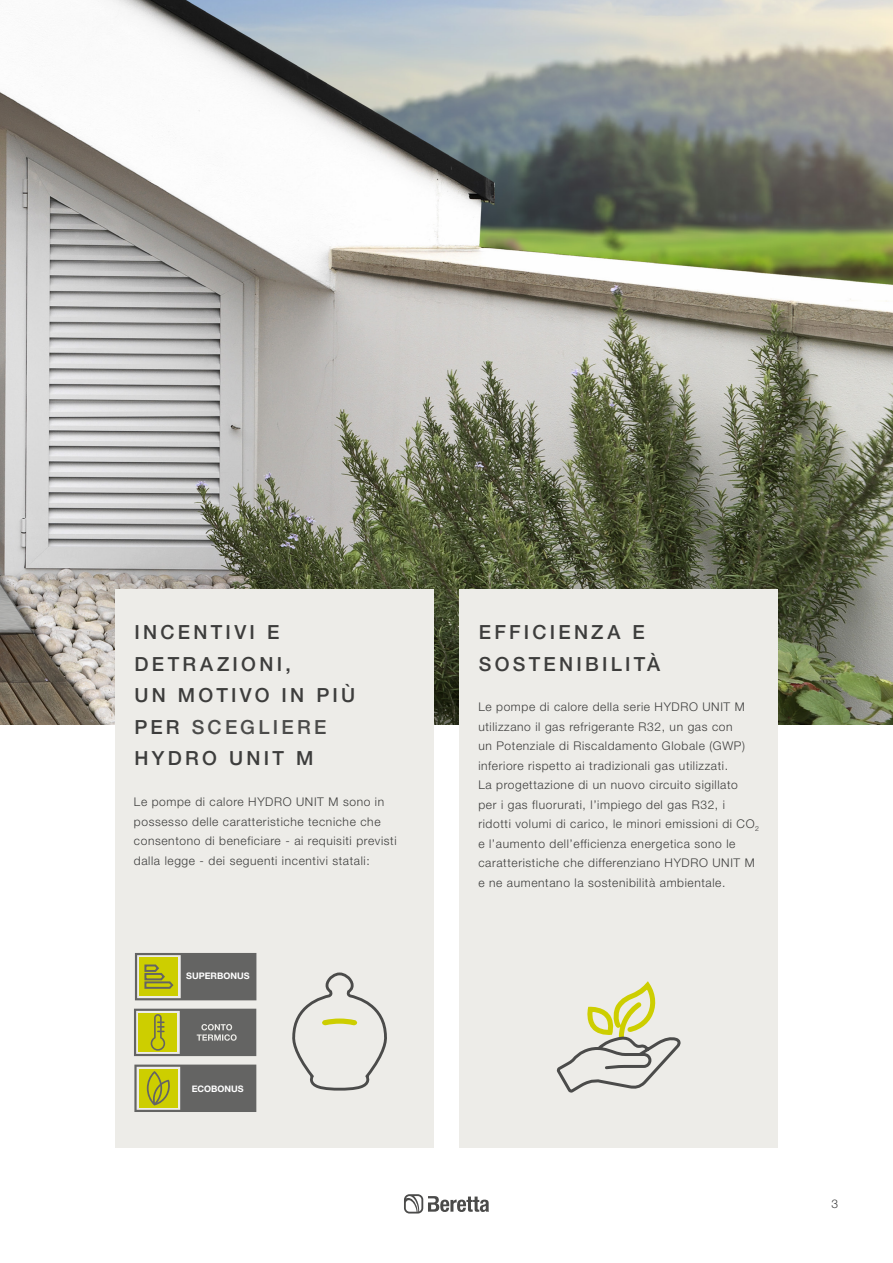
<style>
.page{position:relative;width:893px;height:1263px;background:#fff}
.page>*{position:absolute;margin:0;border:0;box-sizing:border-box;transform-origin:0 0}
.t1{font:500 19.5px/31.5px "Helvetica Neue LT Std";letter-spacing:.17em;color:#3d3d3c}
.t2{font:500 19.5px "Helvetica Neue LT Std";letter-spacing:.165em;color:#4b4b4a}
.t3{font:300 12px/19.5px "Helvetica Neue LT Std";letter-spacing:.05em;color:#3d3d3c}
.t4{font:700 9px "Helvetica Neue LT Std";color:#fff}
.s1{color:#3d3d3c}
</style>
<div class="page">
<img style="left:0;top:0;width:893px;height:724px">
<svg style="left:404px;top:1194px;width:85px;height:19px"></svg>
<div style="left:459px;top:590px;width:319px;height:558px;background:#edece8"></div>
<div style="left:115px;top:590px;width:319px;height:558px;background:#edece8"></div>
<svg style="left:134px;top:1064px;width:122px;height:48px;background:#858557"></svg>
<svg style="left:134px;top:1009px;width:122px;height:47px;background:#8a8a58"></svg>
<svg style="left:293px;top:974px;width:93px;height:117px"></svg>
<svg style="left:556px;top:981px;width:125px;height:112px"></svg>
<svg style="left:135px;top:953px;width:121px;height:47px;background:#838355"></svg>
<p class="t1" style="left:134px;top:617px;width:158px">INCENTIVI E<br>DETRAZIONI,</p>
<p class="t1" style="left:134px;top:680px;width:222px">UN MOTIVO IN PIÙ</p>
<p class="t2" style="left:134px;top:715px;width:194px"><span class="s1">PER</span> SCEGLIERE</p>
<p class="t1" style="left:134px;top:743px;width:181px">HYDRO UNIT M</p>
<p class="t3" style="left:134px;top:792px;width:264px">Le pompe di calore HYDRO UNIT M sono in possesso delle caratteristiche tecniche che consentono di beneficiare - ai requisiti previsti dalla legge - dei seguenti incentivi statali:</p>
<p class="t4" style="left:186px;top:970px;width:65px">SUPERBONUS</p>
<p class="t4" style="left:192px;top:1083px;width:54px">ECOBONUS</p>
<p class="t1" style="left:479px;top:616px;width:183px">EFFICIENZA E<br>SOSTENIBILITÀ</p>
<p class="t3" style="left:478px;top:697px;width:268px">Le pompe di calore della serie HYDRO UNIT M utilizzano il gas refrigerante R32, un gas con un Potenziale di Riscaldamento Globale (GWP) inferiore rispetto ai tradizionali gas utilizzati.</p>
<p class="t3" style="left:478px;top:775px;width:282px">La progettazione di un nuovo circuito sigillato<br>per i gas fluorurati, l’impiego del gas R32, i ridotti volumi di carico, le minori emissioni di CO<sub>2 </sub>e l’aumento dell’efficienza energetica sono le caratteristiche che differenziano HYDRO UNIT M e ne aumentano la sostenibilità ambientale.</p>
<p class="t3" style="left:832px;top:1194px;width:8px">3</p>
</div>
